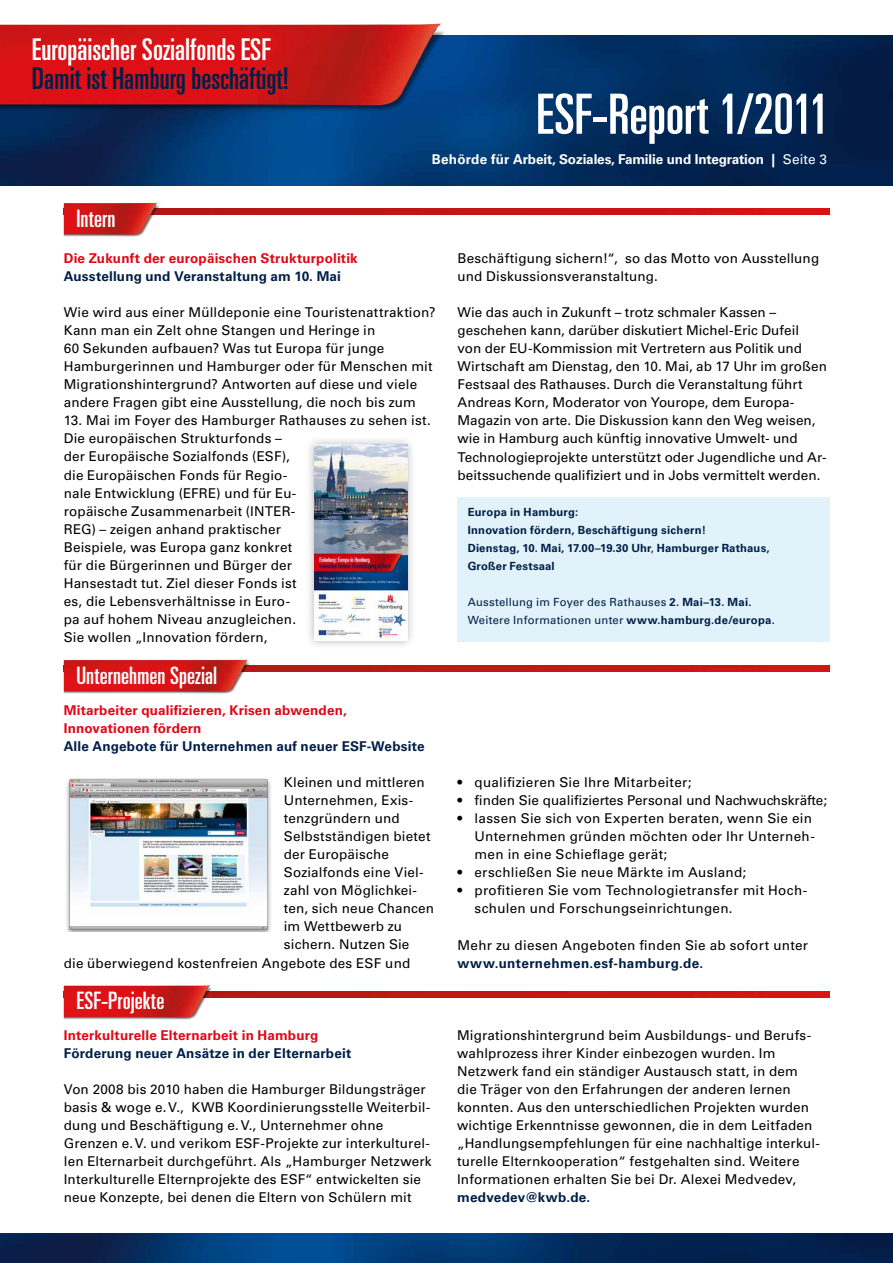
<style>
.page{position:relative;width:893px;height:1263px;background:#fff}
.page>*{position:absolute;margin:0;border:0;box-sizing:border-box;transform-origin:0 0}
.t1{font:ultra-condensed 55.5px "Univers LT Std";letter-spacing:-.005em;color:#fff}
.t2{font:ultra-condensed 30px "Univers LT Std";color:#001f47}
.t3{font:ultra-condensed 30px "Univers LT Std";color:#fff}
.t4{font:ultra-condensed 24px "Univers LT Std";color:#fff}
.t5{font:13.5px/18.1px "Univers LT Std";letter-spacing:.01em;color:#000}
.t6{font:700 13.5px "Univers LT Std";letter-spacing:.015em;color:#001f47}
.t7{font:700 13.5px/18.1px "Univers LT Std";letter-spacing:.01em;color:#e30613}
.t8{font:700 13.5px "Univers LT Std";letter-spacing:-.01em;color:#fff}
.t9{font:700 11.25px/18px "Univers LT Std";letter-spacing:.02em;color:#001f47}
.t10{font:11.25px/18px "Univers LT Std";letter-spacing:.02em;color:#001f47}
.s1{font-weight:400}
.s2{font-weight:700}
</style>
<div class="page">
<img style="left:0;top:35px;width:893px;height:151px">
<img style="left:0;top:24px;width:472px;height:90px">
<img style="left:0;top:1233px;width:893px;height:30px">
<img style="left:239px;top:991px;width:590px;height:7px">
<img style="left:277px;top:665px;width:552px;height:7px">
<img style="left:177px;top:208px;width:652px;height:7px">
<img style="left:64px;top:203px;width:113px;height:34px">
<img style="left:64px;top:985px;width:175px;height:35px">
<img style="left:64px;top:659px;width:213px;height:35px">
<div style="left:457px;top:498px;width:372px;height:144px;background:#e1f2fa"></div>
<div style="left:305px;top:436px;width:111px;height:214px;background:#000;opacity:.3"></div>
<img style="left:314px;top:445px;width:93px;height:195px">
<img style="left:66px;top:778px;width:205px;height:153px">
<h2 class="t3" style="left:32px;top:32px;width:240px">Europäischer Sozialfonds ESF</h2>
<h2 class="t2" style="left:32px;top:61px;width:259px">Damit ist Hamburg beschäftigt!</h2>
<h3 class="t4" style="left:77px;top:205px;width:40px">Intern</h3>
<h1 class="t1" style="left:536px;top:82px;width:295px">ESF-Report 1/2011</h1>
<p class="t8" style="left:432px;top:152px;width:397px">Behörde für Arbeit, Soziales, Familie und Integration | <span class="s1">Seite 3</span></p>
<p class="t7" style="left:64px;top:249px;width:295px">Die Zukunft der europäischen Strukturpolitik</p>
<p class="t6" style="left:64px;top:268px;width:279px">Ausstellung und Veranstaltung am 10. Mai</p>
<p class="t5" style="left:64px;top:303px;width:373px">Wie wird aus einer Mülldeponie eine Touristenattraktion?<br>Kann man ein Zelt ohne Stangen und Heringe in<br>60 Sekunden aufbauen? Was tut Europa für junge Hamburgerinnen und Hamburger oder für Menschen mit Migrationshintergrund? Antworten auf diese und viele andere Fragen gibt eine Ausstellung, die noch bis zum</p>
<p class="t5" style="left:64px;top:411px;width:368px">13. Mai im Foyer des Hamburger Rathauses zu sehen ist.<br>Die europäischen Strukturfonds –<br>der Europäische Sozialfonds (ESF),<br>die Europäischen Fonds für Regio-<br>nale Entwicklung (EFRE) und für Eu-<br>ropäische Zusammenarbeit (INTER-<br>REG) – zeigen anhand praktischer<br>Beispiele, was Europa ganz konkret<br>für die Bürgerinnen und Bürger der<br>Hansestadt tut. Ziel dieser Fonds ist<br>es, die Lebensverhältnisse in Euro-<br>pa auf hohem Niveau anzugleichen.<br>Sie wollen „Innovation fördern,</p>
<h3 class="t4" style="left:77px;top:662px;width:142px">Unternehmen Spezial</h3>
<p class="t7" style="left:64px;top:701px;width:285px">Mitarbeiter qualifizieren, Krisen abwenden,<br>Innovationen fördern</p>
<p class="t6" style="left:64px;top:738px;width:362px">Alle Angebote für Unternehmen auf neuer ESF-Website</p>
<p class="t5" style="left:284px;top:773px;width:142px">Kleinen und mittleren</p>
<p class="t5" style="left:284px;top:791px;width:131px">Unternehmen, Exis-</p>
<p class="t5" style="left:284px;top:809px;width:117px">tenzgründern und</p>
<p class="t5" style="left:284px;top:827px;width:148px">Selbstständigen bietet</p>
<p class="t5" style="left:284px;top:845px;width:107px">der Europäische</p>
<p class="t5" style="left:284px;top:863px;width:141px">Sozialfonds eine Viel-</p>
<p class="t5" style="left:284px;top:881px;width:135px">zahl von Möglichkei-</p>
<p class="t5" style="left:284px;top:899px;width:152px">ten, sich neue Chancen</p>
<p class="t5" style="left:284px;top:917px;width:120px">im Wettbewerb zu</p>
<p class="t5" style="left:284px;top:936px;width:127px">sichern. Nutzen Sie</p>
<p class="t5" style="left:64px;top:954px;width:348px">die überwiegend kostenfreien Angebote des ESF und</p>
<h3 class="t4" style="left:77px;top:987px;width:89px">ESF-Projekte</h3>
<p class="t7" style="left:64px;top:1026px;width:256px">Interkulturelle Elternarbeit in Hamburg</p>
<p class="t6" style="left:64px;top:1045px;width:289px">Förderung neuer Ansätze in der Elternarbeit</p>
<p class="t5" style="left:64px;top:1080px;width:369px">Von 2008 bis 2010 haben die Hamburger Bildungsträger basis &amp; woge e.V., KWB Koordinierungsstelle Weiterbil&shy;dung und Beschäftigung e.V., Unternehmer ohne Grenzen e.V. und verikom ESF-Projekte zur interkulturel&shy;len Elternarbeit durchgeführt. Als „Hamburger Netzwerk Interkulturelle Elternprojekte des ESF“ entwickelten sie neue Konzepte, bei denen die Eltern von Schülern mit</p>
<p class="t5" style="left:457px;top:249px;width:363px">Beschäftigung sichern!“, so das Motto von Ausstellung und Diskussionsveranstaltung.</p>
<p class="t5" style="left:457px;top:303px;width:371px">Wie das auch in Zukunft – trotz schmaler Kassen – geschehen kann, darüber diskutiert Michel-Eric Dufeil<br>von der EU-Kommission mit Vertretern aus Politik und Wirtschaft am Dienstag, den 10. Mai, ab 17 Uhr im großen Festsaal des Rathauses. Durch die Veranstaltung führt Andreas Korn, Moderator von Yourope, dem Europa-Magazin von arte. Die Diskussion kann den Weg weisen, wie in Hamburg auch künftig innovative Umwelt- und Technologieprojekte unterstützt oder Jugendliche und Ar&shy;beitssuchende qualifiziert und in Jobs vermittelt werden.</p>
<p class="t9" style="left:468px;top:503px;width:303px">Europa in Hamburg:<br>Innovation fördern, Beschäftigung sichern!<br>Dienstag, 10. Mai, 17.00–19.30 Uhr<span class="s1">,</span> Hamburger Rathaus, Großer Festsaal</p>
<p class="t10" style="left:468px;top:593px;width:309px">Ausstellung im Foyer des Rathauses <span class="s2">2. Mai–13. Mai.<br></span>Weitere Informationen unter <span class="s2">www.hamburg.de/europa.</span></p>
<p class="t5" style="left:457px;top:773px;width:235px">• qualifizieren Sie Ihre Mitarbeiter;</p>
<p class="t5" style="left:457px;top:791px;width:371px">• finden Sie qualifiziertes Personal und Nachwuchskräfte;</p>
<p class="t5" style="left:474px;top:809px;width:342px;text-indent:-17px">• lassen Sie sich von Experten beraten, wenn Sie ein<br>Unternehmen gründen möchten oder Ihr Unterneh&shy;men in eine Schieflage gerät;</p>
<p class="t5" style="left:457px;top:863px;width:290px">• erschließen Sie neue Märkte im Ausland;</p>
<p class="t5" style="left:474px;top:881px;width:334px;text-indent:-17px">• profitieren Sie vom Technologietransfer mit Hoch&shy;schulen und Forschungseinrichtungen.</p>
<p class="t5" style="left:457px;top:936px;width:352px">Mehr zu diesen Angeboten finden Sie ab sofort unter</p>
<p class="t6" style="left:457px;top:955px;width:247px">www.unternehmen.esf-hamburg.de.</p>
<p class="t5" style="left:457px;top:1026px;width:364px">Migrationshintergrund beim Ausbildungs- und Berufs&shy;wahlprozess ihrer Kinder einbezogen wurden. Im Netzwerk fand ein ständiger Austausch statt, in dem die Träger von den Erfahrungen der anderen lernen konnten. Aus den unterschiedlichen Projekten wurden wichtige Erkenntnisse gewonnen, die in dem Leitfaden „Handlungsempfehlungen für eine nachhaltige interkul&shy;turelle Elternkooperation“ festgehalten sind. Weitere Informationen erhalten Sie bei Dr. Alexei Medvedev,</p>
<p class="t6" style="left:457px;top:1190px;width:135px">medvedev@kwb.de.</p>
</div>
